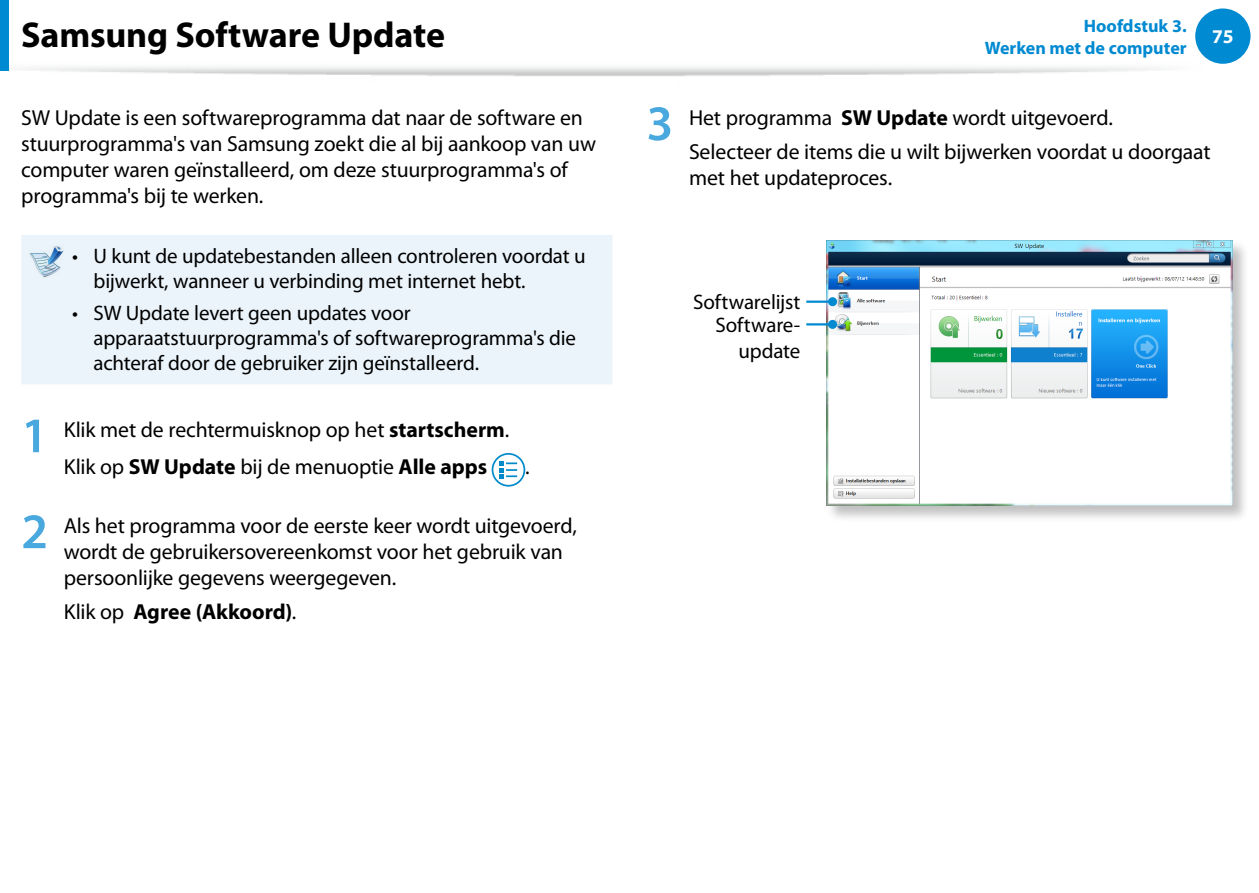
<style>
.page{position:relative;width:1259px;height:893px;background:#fff}
.page>*{position:absolute;margin:0;border:0;box-sizing:border-box;transform-origin:0 0}
.Number_Body{font:600 50.1px "Myriad Pro";color:#49a8de}
.Heading_1{font:700 36px "Myriad Pro";letter-spacing:-.005em;color:#000}
.Number_Body-2{font:21.75px/26.1px "Myriad Pro";letter-spacing:-.005em;color:#000}
.Body{font:21.75px/26.1px "Myriad Pro";letter-spacing:-.01em;color:#000}
.Number_Body_indent{font:21.75px/26.1px "Myriad Pro";letter-spacing:-.005em;color:#000}
.Number_Body_indent-2{font:700 21.75px "Myriad Pro";color:#000}
.Note_Table_Body_bu{font:21px/25.2px "Myriad Pro";letter-spacing:-.01em;color:#000}
.t1{font:700 19.5px "Myriad Pro";color:#fff}
.t2{font:700 18px "Myriad Pro";color:#008ad1}
.s1{font-weight:700}
.s2{font-weight:400}
</style>
<div class="page">
<img style="left:0;top:22px;width:1214px;height:54px">
<div style="left:1195px;top:9px;width:55px;height:55px;background:#008ad1;border-radius:50%"></div>
<div style="left:0;top:0;width:9px;height:70px;background:#008ad1"></div>
<div style="left:21px;top:235px;width:591px;height:149px;background:#ebf4fb"></div>
<img style="left:30px;top:246px;width:34px;height:32px">
<svg style="left:492px;top:453px;width:33px;height:34px"></svg>
<div style="left:825px;top:239px;width:431px;height:290px;background:#000;opacity:.25"></div>
<img style="left:826px;top:240px;width:406px;height:266px">
<hr style="left:806px;top:323px;width:26px;height:2px;background:#008ad1">
<div style="left:828px;top:320px;width:9px;height:9px;background:#008ad1;border-radius:50%"></div>
<hr style="left:806px;top:301px;width:26px;height:2px;background:#008ad1">
<div style="left:828px;top:297px;width:9px;height:9px;background:#008ad1;border-radius:50%"></div>
<p class="Heading_1" style="left:21px;top:12px;width:425px">Samsung Software Update</p>
<p class="Body" style="left:21px;top:104px;width:576px">SW Update is een softwareprogramma dat naar de software en stuurprogramma's van Samsung zoekt die al bij aankoop van uw computer waren geïnstalleerd, om deze stuurprogramma's of programma's bij te werken.</p>
<p class="Note_Table_Body_bu" style="left:94px;top:243px;width:494px;text-indent:-21px">• U kunt de updatebestanden alleen controleren voordat u bijwerkt, wanneer u verbinding met internet hebt.</p>
<p class="Note_Table_Body_bu" style="left:94px;top:300px;width:484px;text-indent:-21px">• SW Update levert geen updates voor apparaatstuurprogramma's of softwareprogramma's die achteraf door de gebruiker zijn geïnstalleerd.</p>
<p class="Number_Body" style="left:21px;top:403px;width:28px">1</p>
<p class="Number_Body-2" style="left:64px;top:416px;width:447px">Klik met de rechtermuisknop op het <span class="s1">startscherm</span>.</p>
<p class="Number_Body_indent" style="left:64px;top:453px;width:425px">Klik op <span class="s1">SW Update</span> bij de menuoptie <span class="s1">Alle apps</span></p>
<p class="Number_Body_indent" style="left:525px;top:453px;width:6px">.</p>
<p class="Number_Body" style="left:21px;top:499px;width:28px">2</p>
<p class="Number_Body-2" style="left:64px;top:512px;width:515px">Als het programma voor de eerste keer wordt uitgevoerd, wordt de gebruikersovereenkomst voor het gebruik van persoonlijke gegevens weergegeven.</p>
<p class="Number_Body_indent-2" style="left:64px;top:598px;width:234px"><span class="s2">Klik op</span> Agree (Akkoord)<span class="s2">.</span></p>
<p class="t2" style="left:1083px;top:14px;width:104px">Hoofdstuk 3.</p>
<p class="t2" style="left:985px;top:36px;width:203px">Werken met de computer</p>
<p class="t1" style="left:1212px;top:23px;width:23px">75</p>
<p class="Number_Body" style="left:646px;top:91px;width:28px">3</p>
<p class="Number_Body-2" style="left:689px;top:104px;width:425px">Het programma <span class="s1">SW Update</span> wordt uitgevoerd.</p>
<p class="Number_Body_indent" style="left:689px;top:138px;width:523px">Selecteer de items die u wilt bijwerken voordat u doorgaat met het updateproces.</p>
<p class="Note_Table_Body_bu" style="left:693px;top:289px;width:109px">Softwarelijst</p>
<p class="Note_Table_Body_bu" style="left:715px;top:312px;width:86px;text-align:right">Software&shy;update</p>
</div>
